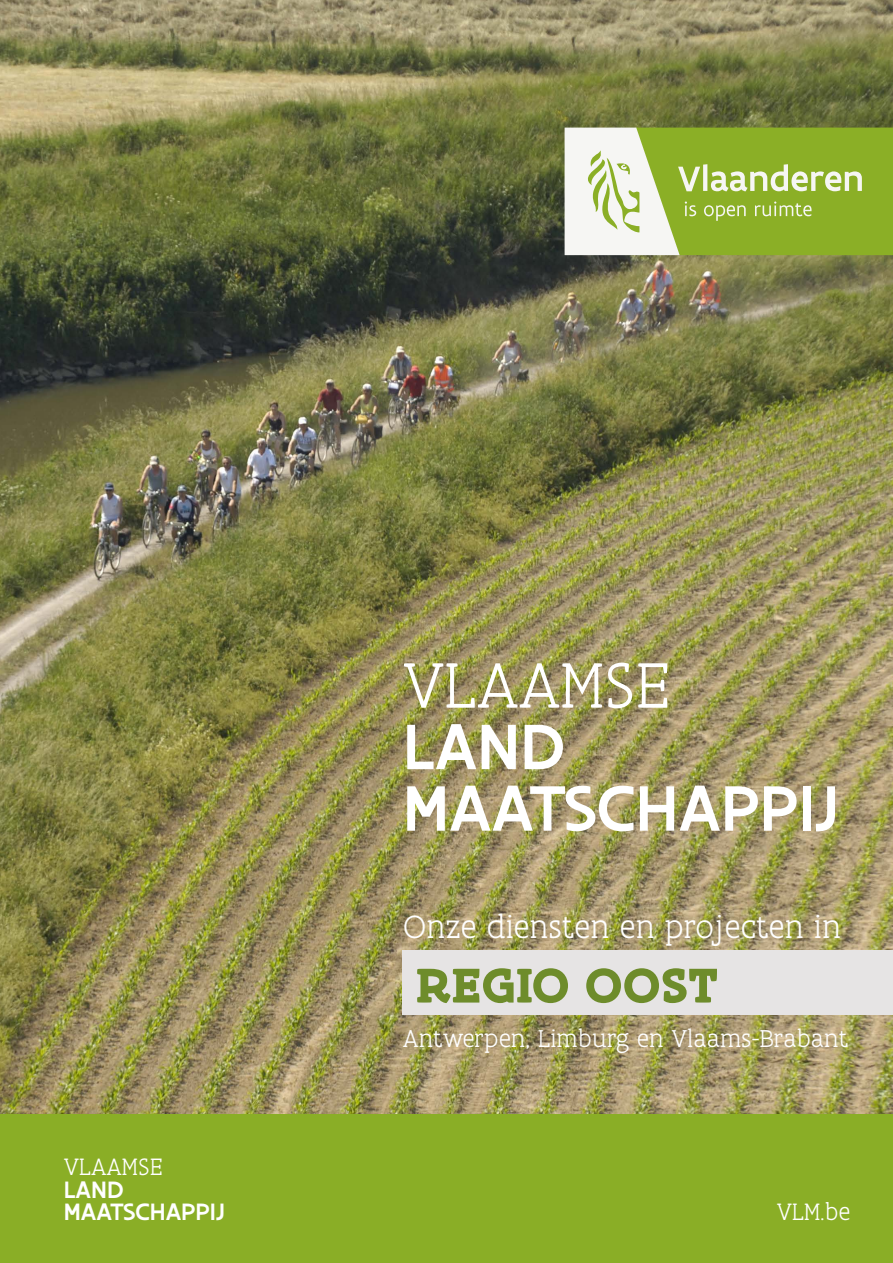
<style>
.page{position:relative;width:893px;height:1263px;background:#fff}
.page>*{position:absolute;margin:0;border:0;box-sizing:border-box;transform-origin:0 0}
.t1{font:500 69px "Flanders Art Sans";color:#fff}
.t2{font:300 69px "Flanders Art Serif";color:#fff}
.t3{font:700 52.5px "Flanders Art Serif";color:#6e8c2b}
.t4{font:300 34.5px "Flanders Art Serif";color:#fff}
.t5{font:300 26.25px "Flanders Art Serif";color:#fff}
.t6{font:500 25.5px "Flanders Art Sans";color:#fff}
.t7{font:300 25.5px "Flanders Art Serif";color:#fff}
</style>
<div class="page">
<img style="left:0;top:0;width:893px;height:1115px">
<div style="left:0;top:1115px;width:893px;height:148px;background:#8aae26"></div>
<svg style="left:565px;top:128px;width:328px;height:127px"></svg>
<div style="left:403px;top:950px;width:490px;height:65px;background:#e6e4e4"></div>
<p class="t2" style="left:403px;top:644px;width:268px">VLAAMSE</p>
<p class="t1" style="left:403px;top:703px;width:164px">LAND</p>
<p class="t1" style="left:403px;top:765px;width:437px">MAATSCHAPPIJ</p>
<p class="t4" style="left:403px;top:906px;width:440px">Onze diensten en projecten in</p>
<p class="t3" style="left:416px;top:952px;width:304px">REGIO OOST</p>
<p class="t5" style="left:403px;top:1022px;width:447px">Antwerpen, Limburg en Vlaams-Brabant</p>
<p class="t7" style="left:64px;top:1151px;width:100px">VLAAMSE</p>
<p class="t6" style="left:64px;top:1173px;width:61px">LAND</p>
<p class="t6" style="left:64px;top:1196px;width:162px">MAATSCHAPPIJ</p>
<p class="t7" style="left:777px;top:1197px;width:75px">VLM.be</p>
</div>
